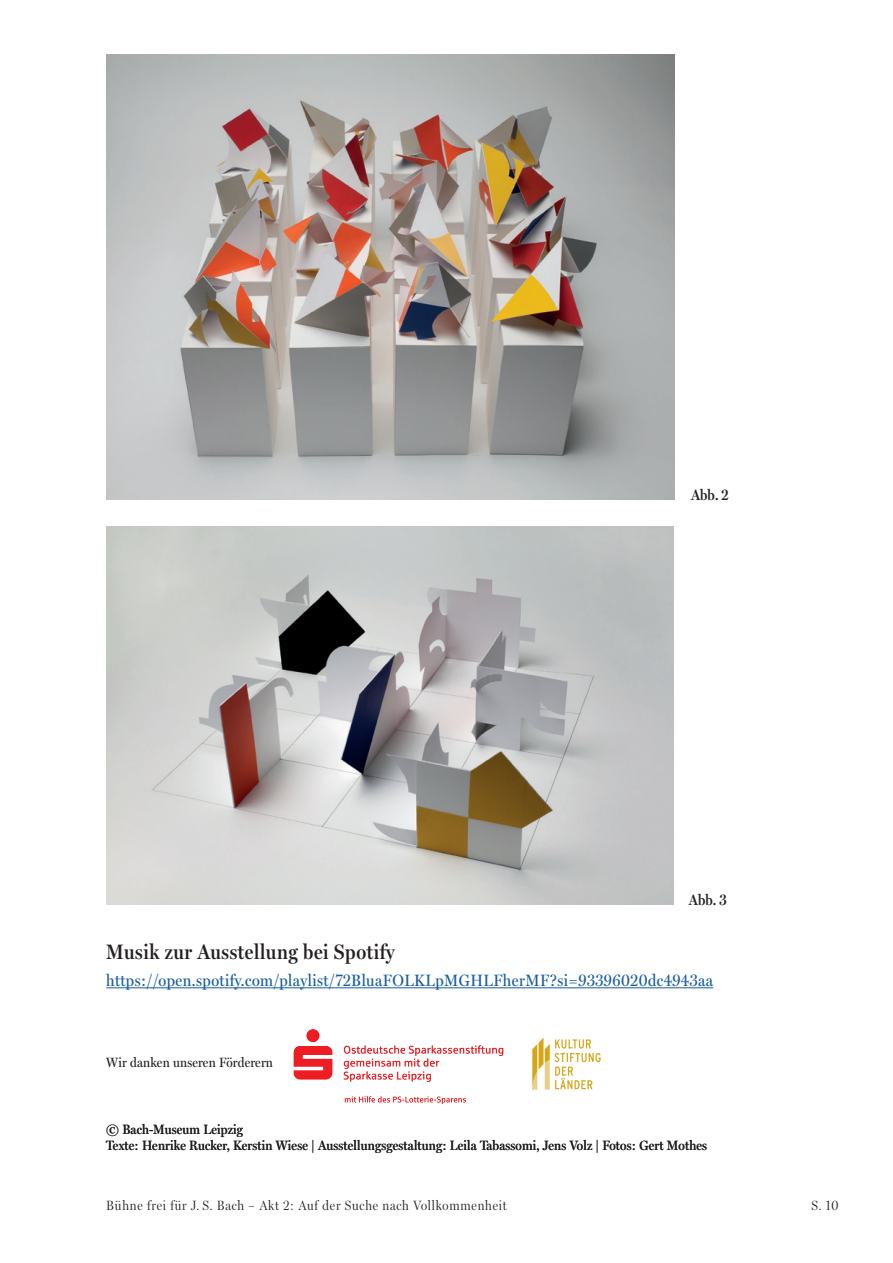
<style>
.page{position:relative;width:893px;height:1263px;background:#fff}
.page>*{position:absolute;margin:0;border:0;box-sizing:border-box;transform-origin:0 0}
.t1{font:600 21px "Miller Headline";letter-spacing:.03em;color:#231f20}
.t2{font:16.5px "Miller Headline";letter-spacing:.03em;color:#175d9e}
.t3{font:600 15px "Miller Headline";letter-spacing:.005em;color:#231f20}
.t4{font:13.5px/15.6px "Miller Headline";letter-spacing:.015em;color:#231f20}
.t5{font:300 13.5px "Miller Headline";letter-spacing:.06em;color:#231f20}
</style>
<div class="page">
<img style="left:107px;top:54px;width:567px;height:446px">
<hr style="left:106px;top:987px;width:607px;height:1px;background:#175d9e">
<svg style="left:532px;top:1037px;width:69px;height:52px"></svg>
<svg style="left:293px;top:1029px;width:211px;height:76px"></svg>
<img style="left:107px;top:526px;width:566px;height:379px">
<p class="t3" style="left:691px;top:485px;width:39px">Abb. 2</p>
<p class="t3" style="left:689px;top:890px;width:39px">Abb. 3</p>
<h1 class="t1" style="left:106px;top:939px;width:290px">Musik zur Ausstellung bei Spotify</h1>
<p class="t2" style="left:106px;top:970px;width:608px">https://open.spotify.com/playlist/72BluaFOLKLpMGHLFherMF?si=93396020dc4943aa</p>
<p class="t4" style="left:106px;top:1054px;width:168px">Wir danken unseren Förderern</p>
<p class="t4" style="left:106px;top:1121px;width:602px">© Bach-Museum Leipzig<br>Texte: Henrike Rucker, Kerstin Wiese | Ausstellungsgestaltung: Leila Tabassomi, Jens Volz | Fotos: Gert Mothes</p>
<p class="t5" style="left:106px;top:1197px;width:402px">Bühne frei für J. S. Bach – Akt 2: Auf der Suche nach Vollkommenheit</p>
<p class="t5" style="left:811px;top:1197px;width:28px">S. 10</p>
</div>
